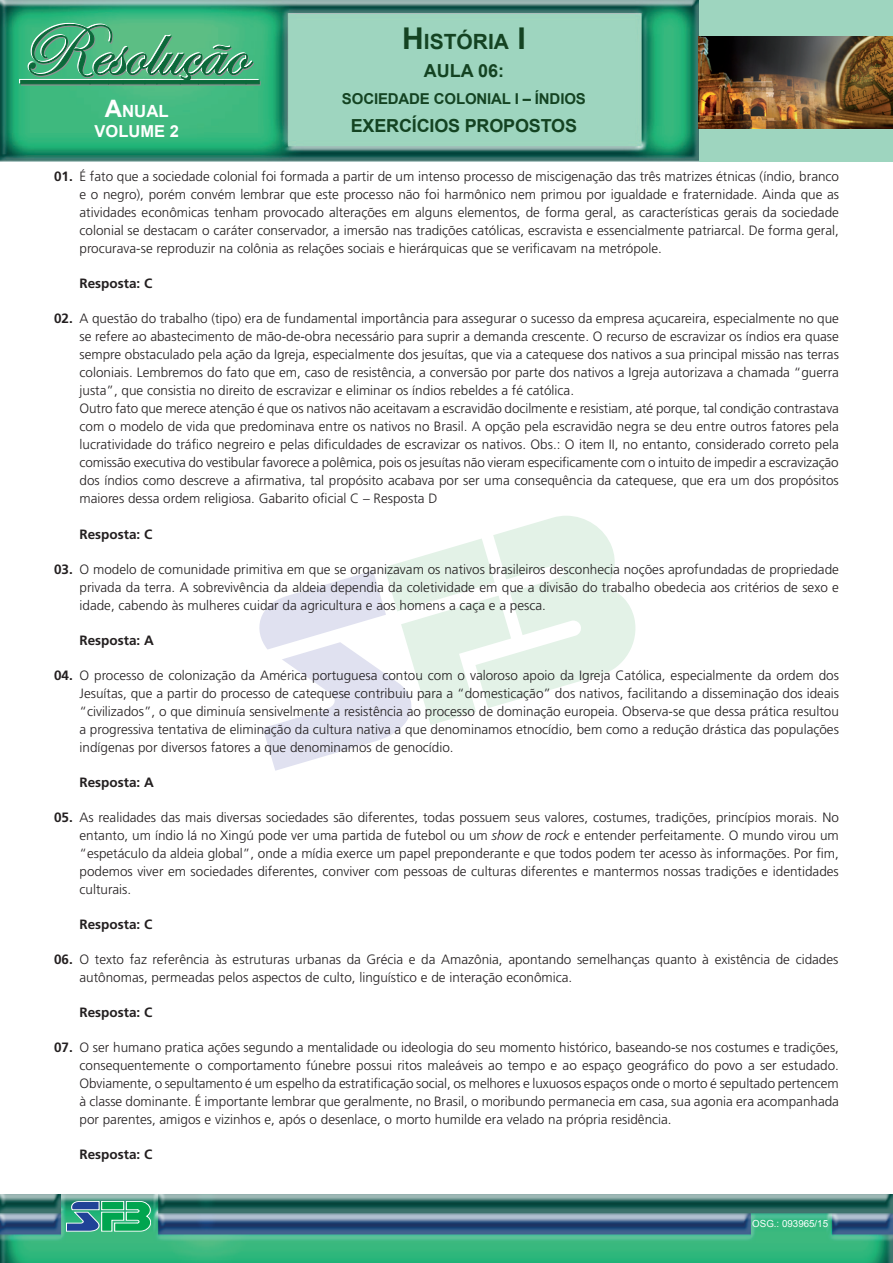
<style>
.page{position:relative;width:893px;height:1263px;background:#fff}
.page>*{position:absolute;margin:0;border:0;box-sizing:border-box;transform-origin:0 0}
.t1{font:700 21px "Arial";color:#144322}
.t2{font:700 18px "Arial";letter-spacing:-.01em;color:#144322}
.t3{font:700 16.8px "Arial";color:#fff}
.t4{font:700 16.5px "Arial";color:#fff}
.t5{font:700 15px "Arial";letter-spacing:-.01em;color:#144322}
.t6{font:300 13.5px/18px "Frutiger";color:#231f20;text-align:justify}
.t7{font:700 13.5px "Frutiger";color:#231f20}
.t8{font:9.75px "Arial";color:#fff}
.s1{font-size:24px}
.s2{font-style:inherit}
.s3{font-size:30px}
.s4{font-weight:700}
.s5{font-style:italic}
</style>
<div class="page">
<div style="left:0;top:0;width:893px;height:162px;background:#9ed5bf"></div>
<img style="left:0;top:0;width:698px;height:162px">
<img style="left:698px;top:37px;width:195px;height:91px">
<div style="left:19px;top:79px;width:70px;height:4px;border:1px solid #fff"></div>
<svg style="left:20px;top:23px;width:240px;height:62px;background:#52aa7d"></svg>
<div style="left:224px;top:80px;width:22px;height:4px;border:1px solid #0b693a"></div>
<div style="left:246px;top:80px;width:14px;height:4px;border:1px solid #0b693a"></div>
<img style="left:0;top:1195px;width:893px;height:68px">
<svg style="left:66px;top:1201px;width:85px;height:30px;background:#39a183"></svg>
<svg style="left:259px;top:516px;width:377px;height:255px"></svg>
<p class="t3" style="left:105px;top:100px;width:65px"><span class="s1">A</span>NUAL</p>
<p class="t4" style="left:95px;top:120px;width:86px">VOLUME <span class="s2">2</span></p>
<h1 class="t1" style="left:402px;top:28px;width:125px"><span class="s3">H</span>ISTÓRIA <span class="s3">I</span></h1>
<h2 class="t2" style="left:424px;top:59px;width:82px">AULA 06:</h2>
<p class="t5" style="left:342px;top:89px;width:245px">SOCIEDADE COLONIAL I – ÍNDIOS</p>
<h2 class="t2" style="left:351px;top:114px;width:228px">EXERCÍCIOS PROPOSTOS</h2>
<p class="t6" style="left:80px;top:167px;width:761px;text-indent:-26px"><span class="s4">01.</span> É fato que a sociedade colonial foi formada a partir de um intenso processo de miscigenação das três matrizes étnicas (índio, branco e o negro), porém convém lembrar que este processo não foi harmônico nem primou por igualdade e fraternidade. Ainda que as atividades econômicas tenham provocado alterações em alguns elementos, de forma geral, as características gerais da sociedade colonial se destacam o caráter conservador, a imersão nas tradições católicas, escravista e essencialmente patriarcal. De forma geral, procurava-se reproduzir na colônia as relações sociais e hierárquicas que se verificavam na metrópole.</p>
<p class="t7" style="left:80px;top:275px;width:74px">Resposta: C</p>
<p class="t6" style="left:80px;top:309px;width:761px;text-align:left;text-indent:-26px"><span class="s4">02.</span> A questão do trabalho (tipo) era de fundamental importância para assegurar o sucesso da empresa açucareira, especialmente no que se refere ao abastecimento de mão-de-obra necessário para suprir a demanda crescente. O recurso de escravizar os índios era quase sempre obstaculado pela ação da Igreja, especialmente dos jesuítas, que via a catequese dos nativos a sua principal missão nas terras coloniais. Lembremos do fato que em, caso de resistência, a conversão por parte dos nativos a Igreja autorizava a chamada “guerra justa”, que consistia no direito de escravizar e eliminar os índios rebeldes a fé católica.<br>Outro fato que merece atenção é que os nativos não aceitavam a escravidão docilmente e resistiam, até porque, tal condição contrastava com o modelo de vida que predominava entre os nativos no Brasil. A opção pela escravidão negra se deu entre outros fatores pela lucratividade do tráfico negreiro e pelas dificuldades de escravizar os nativos. Obs.: O item II, no entanto, considerado correto pela comissão executiva do vestibular favorece a polêmica, pois os jesuítas não vieram especificamente com o intuito de impedir a escravização dos índios como descreve a afirmativa, tal propósito acabava por ser uma consequência da catequese, que era um dos propósitos maiores dessa ordem religiosa. Gabarito oficial C – Resposta D</p>
<p class="t7" style="left:80px;top:526px;width:74px">Resposta: C</p>
<p class="t6" style="left:80px;top:560px;width:761px;text-indent:-26px"><span class="s4">03.</span> O modelo de comunidade primitiva em que se organizavam os nativos brasileiros desconhecia noções aprofundadas de propriedade privada da terra. A sobrevivência da aldeia dependia da coletividade em que a divisão do trabalho obedecia aos critérios de sexo e idade, cabendo às mulheres cuidar da agricultura e aos homens a caça e a pesca.</p>
<p class="t7" style="left:80px;top:632px;width:76px">Resposta: A</p>
<p class="t6" style="left:80px;top:666px;width:761px;text-indent:-26px"><span class="s4">04.</span> O processo de colonização da América portuguesa contou com o valoroso apoio da Igreja Católica, especialmente da ordem dos Jesuítas, que a partir do processo de catequese contribuiu para a “domesticação” dos nativos, facilitando a disseminação dos ideais “civilizados”, o que diminuía sensivelmente a resistência ao processo de dominação europeia. Observa-se que dessa prática resultou a progressiva tentativa de eliminação da cultura nativa a que denominamos etnocídio, bem como a redução drástica das populações indígenas por diversos fatores a que denominamos de genocídio.</p>
<p class="t7" style="left:80px;top:774px;width:76px">Resposta: A</p>
<p class="t6" style="left:80px;top:808px;width:761px;text-indent:-26px"><span class="s4">05.</span> As realidades das mais diversas sociedades são diferentes, todas possuem seus valores, costumes, tradições, princípios morais. No entanto, um índio lá no Xingú pode ver uma partida de futebol ou um <span class="s5">show</span> de <span class="s5">rock</span> e entender perfeitamente. O mundo virou um “espetáculo da aldeia global”, onde a mídia exerce um papel preponderante e que todos podem ter acesso às informações. Por fim, podemos viver em sociedades diferentes, conviver com pessoas de culturas diferentes e mantermos nossas tradições e identidades culturais.</p>
<p class="t7" style="left:80px;top:916px;width:74px">Resposta: C</p>
<p class="t6" style="left:80px;top:950px;width:760px;text-indent:-26px"><span class="s4">06.</span> O texto faz referência às estruturas urbanas da Grécia e da Amazônia, apontando semelhanças quanto à existência de cidades autônomas, permeadas pelos aspectos de culto, linguístico e de interação econômica.</p>
<p class="t7" style="left:80px;top:1004px;width:74px">Resposta: C</p>
<p class="t6" style="left:80px;top:1038px;width:761px;text-indent:-26px"><span class="s4">07.</span> O ser humano pratica ações segundo a mentalidade ou ideologia do seu momento histórico, baseando-se nos costumes e tradições, consequentemente o comportamento fúnebre possui ritos maleáveis ao tempo e ao espaço geográfico do povo a ser estudado.<br>Obviamente, o sepultamento é um espelho da estratificação social, os melhores e luxuosos espaços onde o morto é sepultado pertencem à classe dominante. É importante lembrar que geralmente, no Brasil, o moribundo permanecia em casa, sua agonia era acompanhada por parentes, amigos e vizinhos e, após o desenlace, o morto humilde era velado na própria residência.</p>
<p class="t7" style="left:80px;top:1146px;width:74px">Resposta: C</p>
<p class="t8" style="left:752px;top:1217px;width:77px">OSG.: 093965/15</p>
</div>
